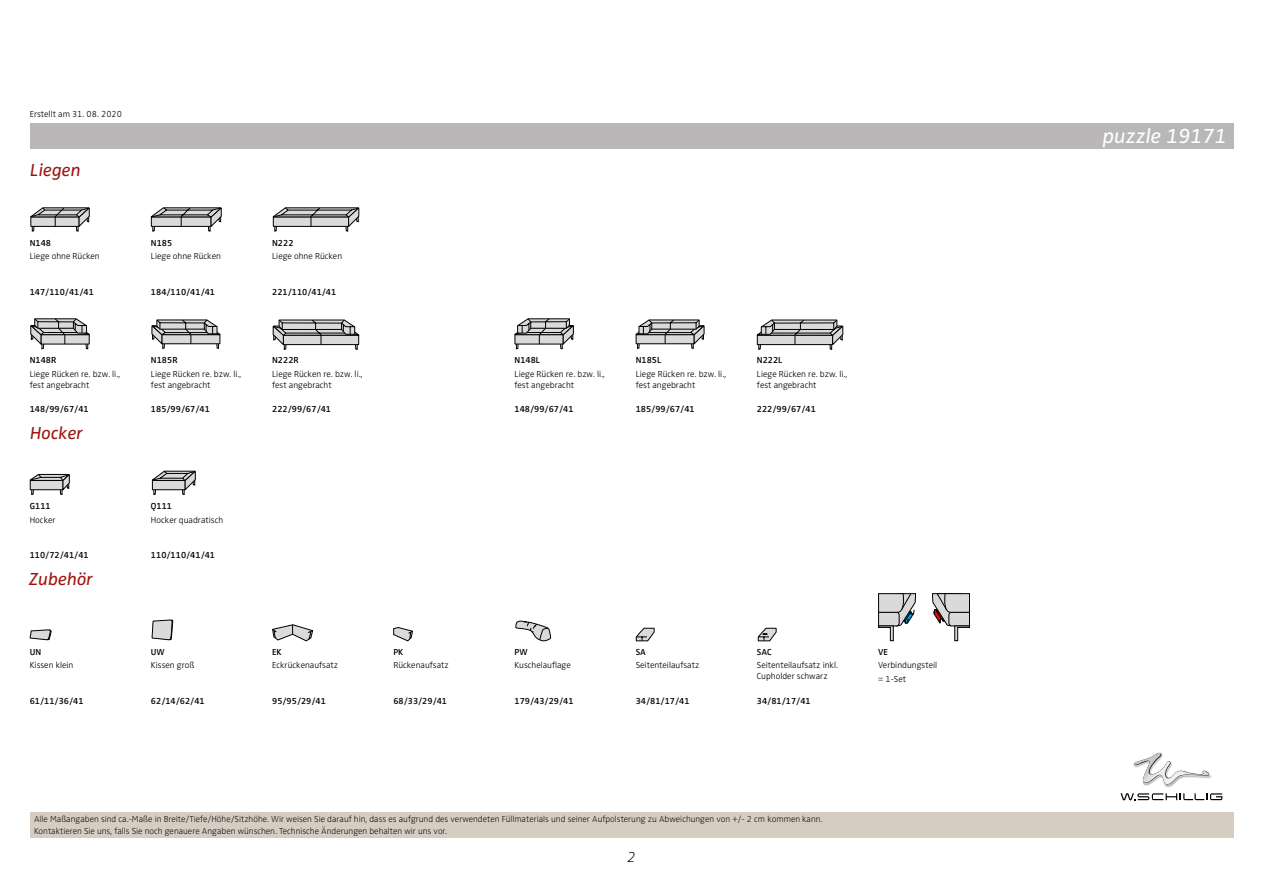
<style>
.page{position:relative;width:1263px;height:893px;background:#fff}
.page>*{position:absolute;margin:0;border:0;box-sizing:border-box;transform-origin:0 0}
.t1{font:italic 21px "Zwo Pro";color:#fff}
.t2{font:italic 18px "Zwo Pro";color:#9e1510}
.t3{font:italic 300 expanded 15px "Zwo Pro";color:#000}
.t4{font:300 9px/10.8px "Zwo Pro";color:#000}
.t5{font:600 9px "Zwo Pro";color:#000}
.t6{font:300 expanded 9px/12px "Zwo Pro";color:#000}
</style>
<div class="page">
<div style="left:30px;top:123px;width:1203px;height:26px;background:#b9b7b7"></div>
<div style="left:30px;top:812px;width:1203px;height:26px;background:#d6ccc1"></div>
<svg style="left:30px;top:207px;width:60px;height:24px"></svg>
<svg style="left:151px;top:207px;width:71px;height:24px"></svg>
<svg style="left:273px;top:207px;width:86px;height:24px"></svg>
<svg style="left:30px;top:318px;width:60px;height:31px"></svg>
<svg style="left:152px;top:320px;width:68px;height:28px"></svg>
<svg style="left:273px;top:320px;width:86px;height:29px"></svg>
<svg style="left:515px;top:318px;width:59px;height:31px"></svg>
<svg style="left:636px;top:320px;width:68px;height:28px"></svg>
<svg style="left:757px;top:320px;width:86px;height:29px"></svg>
<svg style="left:30px;top:474px;width:40px;height:21px"></svg>
<svg style="left:152px;top:471px;width:44px;height:24px"></svg>
<svg style="left:30px;top:629px;width:22px;height:11px"></svg>
<svg style="left:152px;top:620px;width:21px;height:20px"></svg>
<svg style="left:272px;top:624px;width:41px;height:17px"></svg>
<svg style="left:393px;top:627px;width:20px;height:14px"></svg>
<svg style="left:516px;top:621px;width:35px;height:20px"></svg>
<svg style="left:636px;top:628px;width:18px;height:13px"></svg>
<svg style="left:758px;top:628px;width:18px;height:13px"></svg>
<svg style="left:878px;top:593px;width:38px;height:48px"></svg>
<svg style="left:932px;top:593px;width:38px;height:48px"></svg>
<img style="left:1144px;top:776px;width:68px;height:12px">
<svg style="left:1133px;top:752px;width:78px;height:33px"></svg>
<img style="left:1134px;top:753px;width:75px;height:31px">
<svg style="left:1120px;top:793px;width:102px;height:7px"></svg>
<p class="t4" style="left:30px;top:109px;width:94px">Erstellt am 31. 08. 2020</p>
<h2 class="t2" style="left:30px;top:159px;width:52px">Liegen</h2>
<p class="t5" style="left:30px;top:237px;width:23px">N148</p>
<p class="t4" style="left:30px;top:251px;width:72px">Liege ohne Rücken</p>
<p class="t5" style="left:30px;top:286px;width:66px">147/110/41/41</p>
<p class="t5" style="left:30px;top:355px;width:28px">N148R</p>
<p class="t4" style="left:30px;top:369px;width:92px">Liege Rücken re. bzw. li., fest angebracht</p>
<p class="t5" style="left:30px;top:404px;width:60px">148/99/67/41</p>
<h2 class="t2" style="left:30px;top:423px;width:54px">Hocker</h2>
<p class="t5" style="left:30px;top:501px;width:22px">G111</p>
<p class="t4" style="left:30px;top:515px;width:27px">Hocker</p>
<p class="t5" style="left:30px;top:550px;width:60px">110/72/41/41</p>
<h2 class="t2" style="left:29px;top:568px;width:65px">Zubehör</h2>
<p class="t5" style="left:30px;top:647px;width:13px">UN</p>
<p class="t4" style="left:30px;top:660px;width:45px">Kissen klein</p>
<p class="t5" style="left:30px;top:695px;width:55px">61/11/36/41</p>
<p class="t5" style="left:151px;top:237px;width:23px">N185</p>
<p class="t4" style="left:151px;top:251px;width:72px">Liege ohne Rücken</p>
<p class="t5" style="left:151px;top:286px;width:66px">184/110/41/41</p>
<p class="t5" style="left:151px;top:355px;width:28px">N185R</p>
<p class="t4" style="left:151px;top:369px;width:92px">Liege Rücken re. bzw. li., fest angebracht</p>
<p class="t5" style="left:151px;top:404px;width:60px">185/99/67/41</p>
<p class="t5" style="left:151px;top:501px;width:23px">Q111</p>
<p class="t4" style="left:151px;top:515px;width:74px">Hocker quadratisch</p>
<p class="t5" style="left:151px;top:550px;width:66px">110/110/41/41</p>
<p class="t5" style="left:151px;top:647px;width:15px">UW</p>
<p class="t4" style="left:151px;top:660px;width:45px">Kissen groß</p>
<p class="t5" style="left:151px;top:695px;width:55px">62/14/62/41</p>
<p class="t5" style="left:272px;top:237px;width:23px">N222</p>
<p class="t4" style="left:272px;top:251px;width:72px">Liege ohne Rücken</p>
<p class="t5" style="left:272px;top:286px;width:66px">221/110/41/41</p>
<p class="t5" style="left:272px;top:355px;width:28px">N222R</p>
<p class="t4" style="left:272px;top:369px;width:92px">Liege Rücken re. bzw. li., fest angebracht</p>
<p class="t5" style="left:272px;top:404px;width:60px">222/99/67/41</p>
<p class="t5" style="left:272px;top:647px;width:11px">EK</p>
<p class="t4" style="left:272px;top:660px;width:67px">Eckrückenaufsatz</p>
<p class="t5" style="left:272px;top:695px;width:55px">95/95/29/41</p>
<p class="t5" style="left:393px;top:647px;width:12px">PK</p>
<p class="t4" style="left:393px;top:660px;width:57px">Rückenaufsatz</p>
<p class="t5" style="left:393px;top:695px;width:55px">68/33/29/41</p>
<p class="t5" style="left:514px;top:355px;width:27px">N148L</p>
<p class="t4" style="left:514px;top:369px;width:92px">Liege Rücken re. bzw. li., fest angebracht</p>
<p class="t5" style="left:514px;top:404px;width:60px">148/99/67/41</p>
<p class="t5" style="left:636px;top:355px;width:27px">N185L</p>
<p class="t4" style="left:636px;top:369px;width:92px">Liege Rücken re. bzw. li., fest angebracht</p>
<p class="t5" style="left:636px;top:404px;width:60px">185/99/67/41</p>
<p class="t5" style="left:757px;top:355px;width:27px">N222L</p>
<p class="t4" style="left:757px;top:369px;width:92px">Liege Rücken re. bzw. li., fest angebracht</p>
<p class="t5" style="left:757px;top:404px;width:60px">222/99/67/41</p>
<p class="t5" style="left:514px;top:647px;width:15px">PW</p>
<p class="t4" style="left:514px;top:660px;width:58px">Kuschelauflage</p>
<p class="t5" style="left:514px;top:695px;width:60px">179/43/29/41</p>
<p class="t5" style="left:636px;top:647px;width:12px">SA</p>
<p class="t4" style="left:636px;top:660px;width:65px">Seitenteilaufsatz</p>
<p class="t5" style="left:636px;top:695px;width:55px">34/81/17/41</p>
<p class="t5" style="left:757px;top:647px;width:16px">SAC</p>
<p class="t4" style="left:757px;top:660px;width:83px">Seitenteilaufsatz inkl.<br>Cupholder schwarz</p>
<p class="t5" style="left:757px;top:695px;width:55px">34/81/17/41</p>
<p class="t5" style="left:878px;top:647px;width:11px">VE</p>
<p class="t4" style="left:878px;top:659px;width:61px;line-height:13.4px">Verbindungsteil = 1-Set</p>
<p class="t6" style="left:34px;top:814px;width:790px">Alle Maßangaben sind ca.-Maße in Breite/Tiefe/Höhe/Sitzhöhe. Wir weisen Sie darauf hin, dass es aufgrund des verwendeten Füllmaterials und seiner Aufpolsterung zu Abweichungen von +/- 2 cm kommen kann.<br>Kontaktieren Sie uns, falls Sie noch genauere Angaben wünschen. Technische Änderungen behalten wir uns vor.</p>
<h3 class="t3" style="left:627px;top:848px;width:10px">2</h3>
<h1 class="t1" style="left:1103px;top:124px;width:126px">puzzle 19171</h1>
</div>
